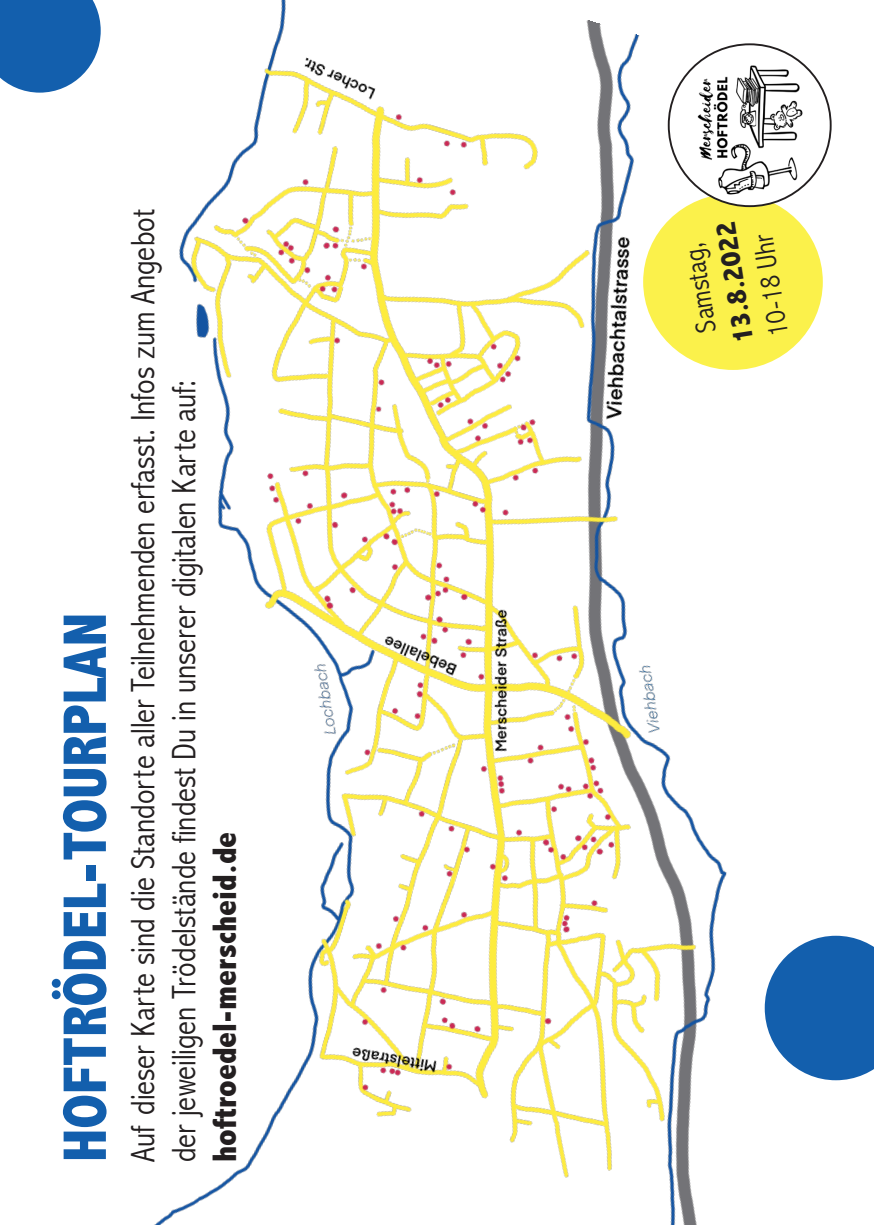
<style>
.page{position:relative;width:874px;height:1225px;background:#fff}
.page>*{position:absolute;margin:0;border:0;box-sizing:border-box;transform-origin:0 0}
.t1{font:800 condensed 62px "Abadi";color:#135fad}
.t2{font:300 condensed 34px/40.8px "Abadi";color:#231f20}
.t3{font:300 condensed 29.4px "Abadi";color:#231f20}
.t4{font:800 condensed 29.4px "Abadi";color:#231f20}
.s1{font-weight:800}
</style>
<div class="page">
<img style="left:154px;top:0;width:687px;height:1225px">
<svg style="left:0;top:0;width:101px;height:93px;background:#2f72b6"></svg>
<svg style="left:764px;top:935px;width:109px;height:145px"></svg>
<div style="left:642px;top:194px;width:180px;height:176px;background:#fbf14b;border-radius:50%"></div>
<img style="left:668px;top:44px;width:162px;height:162px;border-radius:81px">
<p class="t1" style="left:49px;top:1162px;width:551px;rotate:-90deg">HOFTRÖDEL-TOURPLAN</p>
<p class="t2" style="left:123px;top:1162px;width:954px;rotate:-90deg">Auf dieser Karte sind die Standorte aller Teilnehmenden erfasst. Infos zum Angebot der jeweiligen Trödelstände findest Du in unserer digitalen Karte auf: <span class="s1">hoftroedel-merscheid.de</span></p>
<p class="t4" style="left:726px;top:345px;width:123px;rotate:-99deg">13.8.2022</p>
<p class="t3" style="left:761px;top:339px;width:104px;rotate:-99deg">10-18 Uhr</p>
<p class="t3" style="left:689px;top:335px;width:91px;rotate:-99deg">Samstag,</p>
</div>
